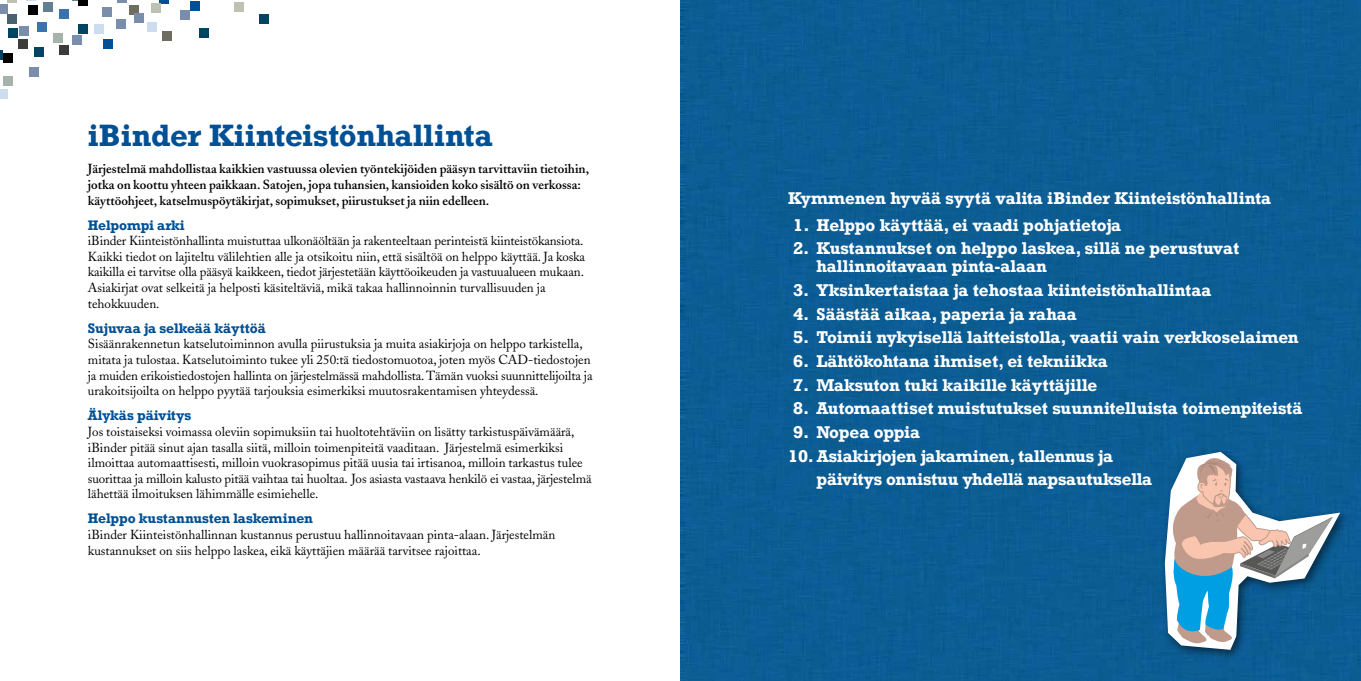
<style>
.page{position:relative;width:1361px;height:681px;background:#fff}
.page>*{position:absolute;margin:0;border:0;box-sizing:border-box;transform-origin:0 0}
.t1{font:700 29px "Rockwell";color:#005095}
.t2{font:700 16px/18px "Rockwell";letter-spacing:-.01em;color:#fff}
.t3{font:13px/15.6px "Adobe Caslon";color:#000}
.t4{font:600 13px/15.6px "Adobe Caslon";color:#000}
.t5{font:700 13px "Rockwell";color:#005095}
.t6{font:700 13px "Rockwell";letter-spacing:-.02em;color:#005095}
</style>
<div class="page">
<div style="left:680px;top:0;width:681px;height:680px;background:#0c5c93"></div>
<div style="left:0;top:89px;width:8px;height:9px;background:#ccddef"></div>
<svg style="left:160px;top:0;width:9px;height:4px"></svg>
<div style="left:104px;top:40px;width:9px;height:9px;background:#005095"></div>
<div style="left:190px;top:1px;width:9px;height:9px;background:#005095"></div>
<div style="left:59px;top:9px;width:9px;height:9px;background:#3b73ad"></div>
<div style="left:37px;top:22px;width:9px;height:9px;background:#3b73ad"></div>
<div style="left:44px;top:3px;width:9px;height:9px;background:#627f94"></div>
<div style="left:78px;top:0;width:10px;height:6px;background:#000"></div>
<div style="left:28px;top:6px;width:9px;height:9px;background:#000"></div>
<div style="left:4px;top:53px;width:9px;height:10px;background:#000"></div>
<div style="left:130px;top:6px;width:9px;height:9px;background:#6f6d60"></div>
<div style="left:19px;top:40px;width:9px;height:9px;background:#3c3c3b"></div>
<div style="left:59px;top:46px;width:9px;height:9px;background:#3c3c3b"></div>
<div style="left:7px;top:14px;width:10px;height:9px;background:#4a6170"></div>
<div style="left:34px;top:48px;width:9px;height:9px;background:#004464"></div>
<div style="left:199px;top:29px;width:9px;height:9px;background:#004464"></div>
<div style="left:259px;top:14px;width:9px;height:9px;background:#004464"></div>
<svg style="left:0;top:50px;width:2px;height:9px"></svg>
<div style="left:8px;top:29px;width:10px;height:9px;background:#004464"></div>
<div style="left:78px;top:24px;width:10px;height:9px;background:#004464"></div>
<div style="left:134px;top:13px;width:9px;height:9px;background:#7a8eac"></div>
<div style="left:103px;top:7px;width:9px;height:9px;background:#7a8eac"></div>
<div style="left:181px;top:10px;width:9px;height:10px;background:#7a8eac"></div>
<div style="left:20px;top:27px;width:9px;height:9px;background:#7a8eac"></div>
<svg style="left:118px;top:0;width:9px;height:3px"></svg>
<div style="left:30px;top:67px;width:9px;height:9px;background:#7a8eac"></div>
<div style="left:116px;top:20px;width:9px;height:9px;background:#7a8eac"></div>
<div style="left:72px;top:35px;width:9px;height:9px;background:#7a8eac"></div>
<div style="left:94px;top:24px;width:10px;height:9px;background:#ccddef"></div>
<div style="left:147px;top:22px;width:9px;height:9px;background:#ccddef"></div>
<div style="left:0;top:5px;width:7px;height:9px;background:#7a8eac"></div>
<svg style="left:7px;top:0;width:10px;height:3px"></svg>
<div style="left:152px;top:4px;width:9px;height:9px;background:#bec2b2"></div>
<div style="left:234px;top:3px;width:9px;height:9px;background:#bec2b2"></div>
<div style="left:53px;top:33px;width:9px;height:9px;background:#a4b4aa"></div>
<div style="left:3px;top:76px;width:9px;height:9px;background:#a4b4aa"></div>
<div style="left:163px;top:31px;width:9px;height:10px;background:#6f6d60"></div>
<img style="left:1157px;top:444px;width:193px;height:220px">
<svg style="left:1165px;top:451px;width:175px;height:198px"></svg>
<h1 class="t1" style="left:88px;top:117px;width:406px">iBinder Kiinteistönhallinta</h1>
<p class="t4" style="left:88px;top:161px;width:503px">Järjestelmä mahdollistaa kaikkien vastuussa olevien työntekijöiden pääsyn tarvittaviin tietoihin, jotka on koottu yhteen paikkaan. Satojen, jopa tuhansien, kansioiden koko sisältö on verkossa: käyttöohjeet, katselmuspöytäkirjat, sopimukset, piirustukset ja niin edelleen.</p>
<p class="t6" style="left:88px;top:216px;width:98px">Helpompi arki</p>
<p class="t3" style="left:88px;top:233px;width:499px">iBinder Kiinteistönhallinta muistuttaa ulkonäöltään ja rakenteeltaan perinteistä kiinteistökansiota.<br>Kaikki tiedot on lajiteltu välilehtien alle ja otsikoitu niin, että sisältöä on helppo käyttää. Ja koska kaikilla ei tarvitse olla pääsyä kaikkeen, tiedot järjestetään käyttöoikeuden ja vastuualueen mukaan.<br>Asiakirjat ovat selkeitä ja helposti käsiteltäviä, mikä takaa hallinnoinnin turvallisuuden ja tehokkuuden.</p>
<p class="t5" style="left:88px;top:319px;width:179px">Sujuvaa ja selkeää käyttöä</p>
<p class="t3" style="left:88px;top:336px;width:506px">Sisäänrakennetun katselutoiminnon avulla piirustuksia ja muita asiakirjoja on helppo tarkistella, mitata ja tulostaa. Katselutoiminto tukee yli 250:tä tiedostomuotoa, joten myös CAD-tiedostojen ja muiden erikoistiedostojen hallinta on järjestelmässä mahdollista. Tämän vuoksi suunnittelijoilta ja urakoitsijoilta on helppo pyytää tarjouksia esimerkiksi muutosrakentamisen yhteydessä.</p>
<p class="t5" style="left:88px;top:407px;width:105px">Älykäs päivitys</p>
<p class="t3" style="left:88px;top:423px;width:505px">Jos toistaiseksi voimassa oleviin sopimuksiin tai huoltotehtäviin on lisätty tarkistuspäivämäärä, iBinder pitää sinut ajan tasalla siitä, milloin toimenpiteitä vaaditaan. Järjestelmä esimerkiksi ilmoittaa automaattisesti, milloin vuokrasopimus pitää uusia tai irtisanoa, milloin tarkastus tulee suorittaa ja milloin kalusto pitää vaihtaa tai huoltaa. Jos asiasta vastaava henkilö ei vastaa, järjestelmä lähettää ilmoituksen lähimmälle esimiehelle.</p>
<p class="t5" style="left:88px;top:510px;width:227px">Helppo kustannusten laskeminen</p>
<p class="t3" style="left:88px;top:526px;width:469px">iBinder Kiinteistönhallinnan kustannus perustuu hallinnoitavaan pinta-alaan. Järjestelmän kustannukset on siis helppo laskea, eikä käyttäjien määrää tarvitsee rajoittaa.</p>
<p class="t2" style="left:788px;top:189px;width:484px">Kymmenen hyvää syytä valita iBinder Kiinteistönhallinta</p>
<p class="t2" style="left:793px;top:215px;width:329px">1. Helppo käyttää, ei vaadi pohjatietoja</p>
<p class="t2" style="left:816px;top:239px;width:424px;text-indent:-23px">2. Kustannukset on helppo laskea, sillä ne perustuvat hallinnoitavaan pinta-alaan</p>
<p class="t2" style="left:793px;top:281px;width:420px">3. Yksinkertaistaa ja tehostaa kiinteistönhallintaa</p>
<p class="t2" style="left:793px;top:304px;width:285px">4. Säästää aikaa, paperia ja rahaa</p>
<p class="t2" style="left:793px;top:328px;width:507px">5. Toimii nykyisellä laitteistolla, vaatii vain verkkoselaimen</p>
<p class="t2" style="left:793px;top:352px;width:316px">6. Lähtökohtana ihmiset, ei tekniikka</p>
<p class="t2" style="left:793px;top:375px;width:305px">7. Maksuton tuki kaikille käyttäjille</p>
<p class="t2" style="left:793px;top:399px;width:511px">8. Automaattiset muistutukset suunnitelluista toimenpiteistä</p>
<p class="t2" style="left:793px;top:423px;width:129px">9. Nopea oppia</p>
<p class="t2" style="left:816px;top:443px;width:337px;line-height:23.7px;text-indent:-28px">10. Asiakirjojen jakaminen, tallennus ja päivitys onnistuu yhdellä napsautuksella</p>
</div>
